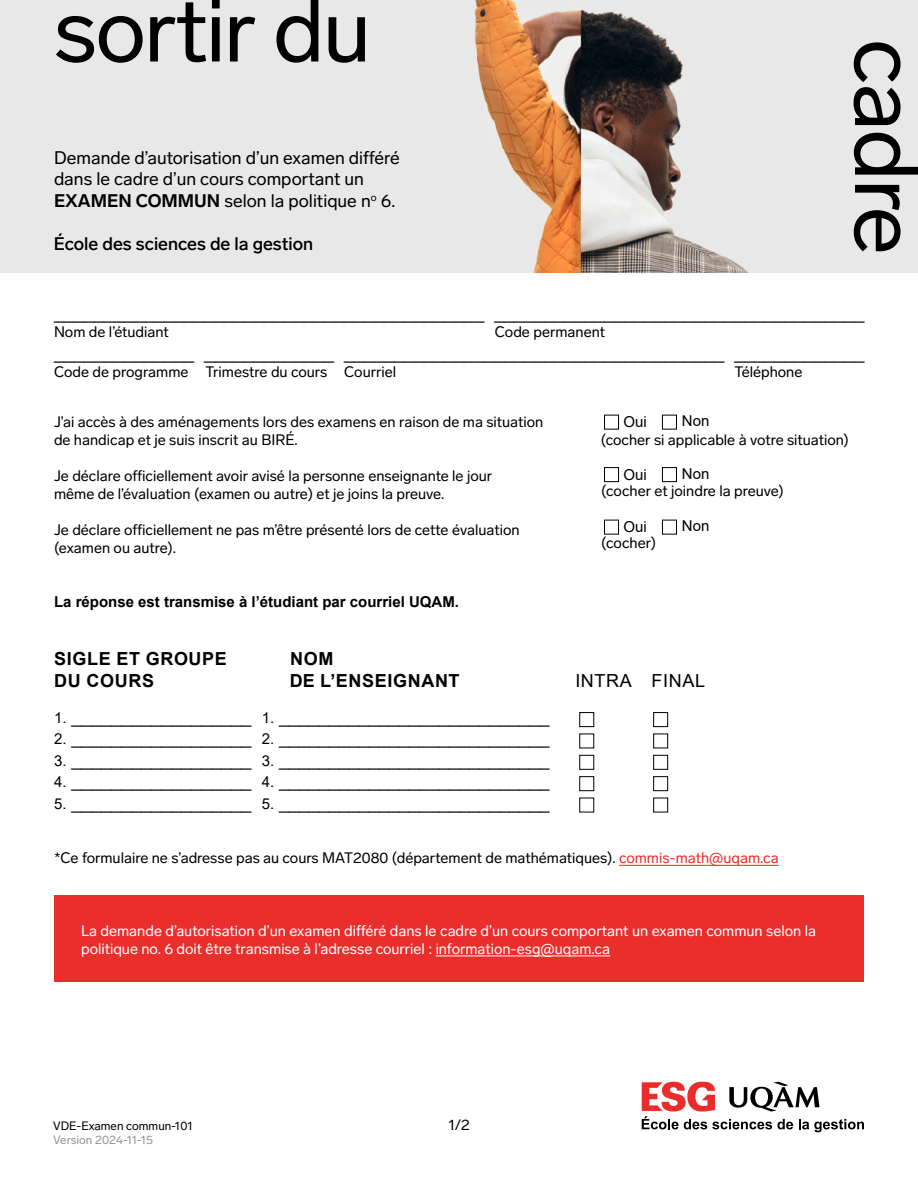
<style>
.page{position:relative;width:918px;height:1188px;background:#fff}
.page>*{position:absolute;margin:0;border:0;box-sizing:border-box;transform-origin:0 0}
.t1{font:90px "Lab Grotesque";letter-spacing:-.02em;color:#000}
.t2{font:18px "Arial";letter-spacing:.035em;color:#000}
.t3{font:18px/21.6px "Lab Grotesque";color:#000}
.t4{font:700 18px "Arial";letter-spacing:.035em;color:#000}
.t5{font:500 18px "Lab Grotesque";color:#000}
.t6{font:15px/18px "Lab Grotesque";color:#000}
.t7{font:15px/18px "Lab Grotesque";color:#fff}
.t8{font:700 15px "Arial";color:#000}
.t9{font:15px "Arial";color:#000}
.t10{font:12px "Lab Grotesque";color:#000}
.t11{font:12px "Lab Grotesque";color:#939598}
.s1{font-weight:700}
.s2{font-size:15px}
.s3{color:#ea2c2a}
</style>
<div class="page">
<div style="left:0;top:0;width:918px;height:272px;background:#e8e8e8"></div>
<hr style="left:619px;top:865px;width:160px;height:1px;background:#ea2c2a">
<div style="left:579px;top:712px;width:15px;height:15px;border:1px solid #000"></div>
<div style="left:653px;top:712px;width:15px;height:15px;border:1px solid #000"></div>
<div style="left:579px;top:734px;width:15px;height:14px;border:1px solid #000"></div>
<div style="left:653px;top:734px;width:15px;height:14px;border:1px solid #000"></div>
<div style="left:579px;top:755px;width:15px;height:15px;border:1px solid #000"></div>
<div style="left:653px;top:755px;width:15px;height:15px;border:1px solid #000"></div>
<div style="left:579px;top:776px;width:15px;height:15px;border:1px solid #000"></div>
<div style="left:653px;top:776px;width:15px;height:15px;border:1px solid #000"></div>
<div style="left:579px;top:798px;width:15px;height:14px;border:1px solid #000"></div>
<div style="left:653px;top:798px;width:15px;height:14px;border:1px solid #000"></div>
<img style="left:474px;top:0;width:274px;height:272px">
<div style="left:604px;top:520px;width:15px;height:15px;border:1px solid #000"></div>
<div style="left:662px;top:520px;width:15px;height:15px;border:1px solid #000"></div>
<svg style="left:642px;top:1082px;width:222px;height:50px"></svg>
<div style="left:54px;top:896px;width:810px;height:86px;background:#e92e2c"></div>
<hr style="left:436px;top:955px;width:174px;height:1px;background:#fff">
<div style="left:604px;top:415px;width:15px;height:15px;border:1px solid #000"></div>
<div style="left:662px;top:415px;width:15px;height:15px;border:1px solid #000"></div>
<div style="left:604px;top:467px;width:15px;height:15px;border:1px solid #000"></div>
<div style="left:662px;top:467px;width:15px;height:15px;border:1px solid #000"></div>
<h1 class="t1" style="left:54px;top:-23px;width:318px">sortir du</h1>
<p class="t3" style="left:54px;top:147px;width:347px">Demande d’autorisation d’un examen différé dans le cadre d’un cours comportant un<br><span class="s1">EXAMEN COMMUN</span> selon la politique n<sup>o</sup> 6.</p>
<p class="t5" style="left:54px;top:233px;width:261px">École des sciences de la gestion</p>
<h1 class="t1" style="left:939px;top:39px;width:217px;rotate:90deg">cadre</h1>
<p class="t2" style="left:54px;top:301px;width:812px">___________________________________________ _____________________________________</p>
<p class="t6" style="left:54px;top:323px;width:116px">Nom de l’étudiant</p>
<p class="t6" style="left:495px;top:323px;width:112px">Code permanent</p>
<p class="t2" style="left:54px;top:340px;width:812px">______________ _____________ ______________________________________ _____________</p>
<p class="t6" style="left:54px;top:363px;width:344px">Code de programme Trimestre du cours Courriel</p>
<p class="t6" style="left:734px;top:363px;width:70px">Téléphone</p>
<p class="t6" style="left:54px;top:413px;width:491px">J’ai accès à des aménagements lors des examens en raison de ma situation de handicap et je suis inscrit au BIRÉ.</p>
<p class="t6" style="left:54px;top:467px;width:440px">Je déclare officiellement avoir avisé la personne enseignante le jour même de l’évaluation (examen ou autre) et je joins la preuve.</p>
<p class="t6" style="left:54px;top:521px;width:467px">Je déclare officiellement ne pas m’être présenté lors de cette évaluation (examen ou autre).</p>
<p class="t8" style="left:54px;top:591px;width:407px">La réponse est transmise à l’étudiant par courriel UQAM.</p>
<p class="t9" style="left:623px;top:412px;width:25px">Oui</p>
<p class="t9" style="left:682px;top:411px;width:29px">Non</p>
<p class="t6" style="left:601px;top:431px;width:250px">(cocher si applicable à votre situation)</p>
<p class="t9" style="left:623px;top:464px;width:25px">Oui</p>
<p class="t9" style="left:682px;top:463px;width:29px">Non</p>
<p class="t6" style="left:601px;top:482px;width:184px">(cocher et joindre la preuve)</p>
<p class="t6" style="left:601px;top:534px;width:56px">(cocher)</p>
<p class="t9" style="left:623px;top:517px;width:25px">Oui</p>
<p class="t9" style="left:682px;top:516px;width:29px">Non</p>
<p class="t4" style="left:54px;top:646px;width:174px">SIGLE ET GROUPE</p>
<p class="t4" style="left:290px;top:646px;width:45px">NOM</p>
<p class="t4" style="left:54px;top:667px;width:101px">DU COURS</p>
<p class="t4" style="left:290px;top:667px;width:171px">DE L’ENSEIGNANT</p>
<p class="t2" style="left:575px;top:668px;width:131px">INTRA FINAL</p>
<p class="t2" style="left:54px;top:704px;width:497px"><span class="s2">1.</span> __________________ <span class="s2">1.</span> ___________________________</p>
<p class="t2" style="left:54px;top:725px;width:497px"><span class="s2">2.</span> __________________ <span class="s2">2.</span> ___________________________</p>
<p class="t2" style="left:54px;top:747px;width:497px"><span class="s2">3.</span> __________________ <span class="s2">3.</span> ___________________________</p>
<p class="t2" style="left:54px;top:769px;width:497px"><span class="s2">4.</span> __________________ <span class="s2">4.</span> ___________________________</p>
<p class="t2" style="left:54px;top:790px;width:497px"><span class="s2">5.</span> __________________ <span class="s2">5.</span> ___________________________</p>
<p class="t6" style="left:54px;top:849px;width:726px">*Ce formulaire ne s’adresse pas au cours MAT2080 (département de mathématiques). <span class="s3">commis-math@uqam.ca</span></p>
<p class="t7" style="left:81px;top:921px;width:737px">La demande d’autorisation d’un examen différé dans le cadre d’un cours comportant un examen commun selon la politique no. 6 doit être transmise à l’adresse courriel : information-esg@uqam.ca</p>
<p class="t10" style="left:53px;top:1118px;width:141px">VDE-Examen commun-101</p>
<p class="t11" style="left:53px;top:1133px;width:101px">Version 2024-11-15</p>
<p class="t6" style="left:448px;top:1116px;width:23px">1/2</p>
</div>
